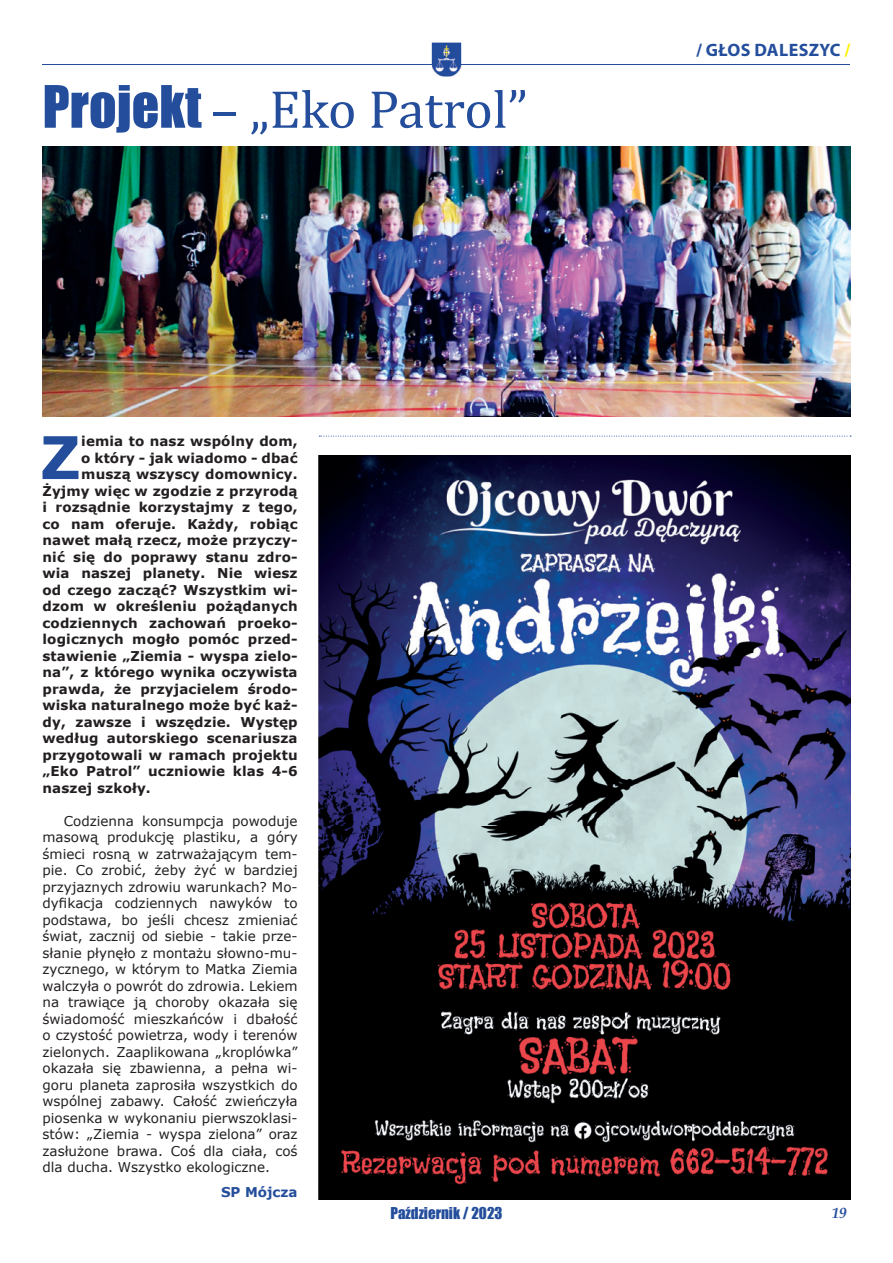
<style>
.page{position:relative;width:893px;height:1263px;background:#fff}
.page>*{position:absolute;margin:0;border:0;box-sizing:border-box;transform-origin:0 0}
.t1{font:700 58.95px "Verdana";color:#244e9c}
.t2{font:54px "Cambria";color:#244e9c}
.t3{font:700 18px "Myriad Pro";letter-spacing:.02em;color:#244e9c}
.t4{font:15px "Impact";color:#244e9c}
.t5{font:italic 700 15px "Palatino Linotype";color:#244e9c}
.t6{font:13.5px/16.5px "Verdana";color:#231f20;text-align:justify}
.t7{font:700 13.5px "Verdana";letter-spacing:.01em;color:#231f20}
.t8{font:700 13.5px "Verdana";color:#244e9c}
.s1{font-family:"Impact"}
.s2{color:#fff101}
</style>
<div class="page">
<hr style="left:43px;top:64px;width:807px;height:1px;background:#244e9c">
<img style="left:432px;top:43px;width:29px;height:34px">
<svg style="left:432px;top:64px;width:29px;height:1px"></svg>
<img style="left:319px;top:455px;width:531px;height:744px">
<svg style="left:319px;top:436px;width:532px;height:1px"></svg>
<img style="left:43px;top:146px;width:807px;height:271px">
<h2 class="t2" style="left:43px;top:78px;width:487px"><span class="s1">Projekt</span> – „Eko Patrol”</h2>
<h1 class="t1" style="left:40px;top:416px;width:42px">Z</h1>
<p class="t7" style="left:81px;top:432px;width:218px">iemia to nasz wspólny dom,</p>
<p class="t7" style="left:81px;top:448px;width:218px">o który - jak wiadomo - dbać</p>
<p class="t7" style="left:81px;top:465px;width:218px">muszą wszyscy domownicy.</p>
<p class="t7" style="left:43px;top:481px;width:257px">Żyjmy więc w zgodzie z przyrodą</p>
<p class="t7" style="left:43px;top:498px;width:257px">i rozsądnie korzystajmy z tego,</p>
<p class="t7" style="left:43px;top:514px;width:257px">co nam oferuje. Każdy, robiąc</p>
<p class="t7" style="left:43px;top:531px;width:257px">nawet małą rzecz, może przyczy-</p>
<p class="t7" style="left:43px;top:547px;width:257px">nić się do poprawy stanu zdro-</p>
<p class="t7" style="left:43px;top:563px;width:257px">wia naszej planety. Nie wiesz</p>
<p class="t7" style="left:43px;top:580px;width:257px">od czego zacząć? Wszystkim wi-</p>
<p class="t7" style="left:43px;top:596px;width:257px">dzom w określeniu pożądanych</p>
<p class="t7" style="left:43px;top:613px;width:257px">codziennych zachowań proeko-</p>
<p class="t7" style="left:43px;top:629px;width:257px">logicznych mogło pomóc przed-</p>
<p class="t7" style="left:43px;top:646px;width:257px">stawienie „Ziemia - wyspa zielo-</p>
<p class="t7" style="left:43px;top:662px;width:257px">na”, z którego wynika oczywista</p>
<p class="t7" style="left:43px;top:679px;width:257px">prawda, że przyjacielem środo-</p>
<p class="t7" style="left:43px;top:695px;width:257px">wiska naturalnego może być każ-</p>
<p class="t7" style="left:43px;top:712px;width:257px">dy, zawsze i wszędzie. Występ</p>
<p class="t7" style="left:43px;top:728px;width:257px">według autorskiego scenariusza</p>
<p class="t7" style="left:43px;top:745px;width:257px">przygotowali w ramach projektu</p>
<p class="t7" style="left:43px;top:761px;width:257px">„Eko Patrol” uczniowie klas 4-6</p>
<p class="t7" style="left:43px;top:778px;width:110px">naszej szkoły.</p>
<p class="t6" style="left:43px;top:812px;width:257px;text-indent:21px">Codzienna konsumpcja powoduje masową produkcję plastiku, a góry śmieci rosną w zatrważającym tem&shy;pie. Co zrobić, żeby żyć w bardziej przyjaznych zdrowiu warunkach? Mo&shy;dyfikacja codziennych nawyków to podstawa, bo jeśli chcesz zmieniać świat, zacznij od siebie - takie prze&shy;słanie płynęło z montażu słowno-mu&shy;zycznego, w którym to Matka Ziemia walczyła o powrót do zdrowia. Lekiem na trawiące ją choroby okazała się świadomość mieszkańców i dbałość o czystość powietrza, wody i terenów zielonych. Zaaplikowana „kroplówka” okazała się zbawienna, a pełna wi&shy;goru planeta zaprosiła wszystkich do wspólnej zabawy. Całość zwieńczyła piosenka w wykonaniu pierwszoklasi&shy;stów: „Ziemia - wyspa zielona” oraz zasłużone brawa. Coś dla ciała, coś dla ducha. Wszystko ekologiczne.</p>
<p class="t8" style="left:221px;top:1182px;width:78px">SP Mójcza</p>
<h3 class="t3" style="left:696px;top:38px;width:156px">/ GŁOS DALESZYC <span class="s2">/</span></h3>
<p class="t4" style="left:390px;top:1202px;width:113px">Październik / 2023</p>
<p class="t5" style="left:832px;top:1202px;width:16px">19</p>
</div>
